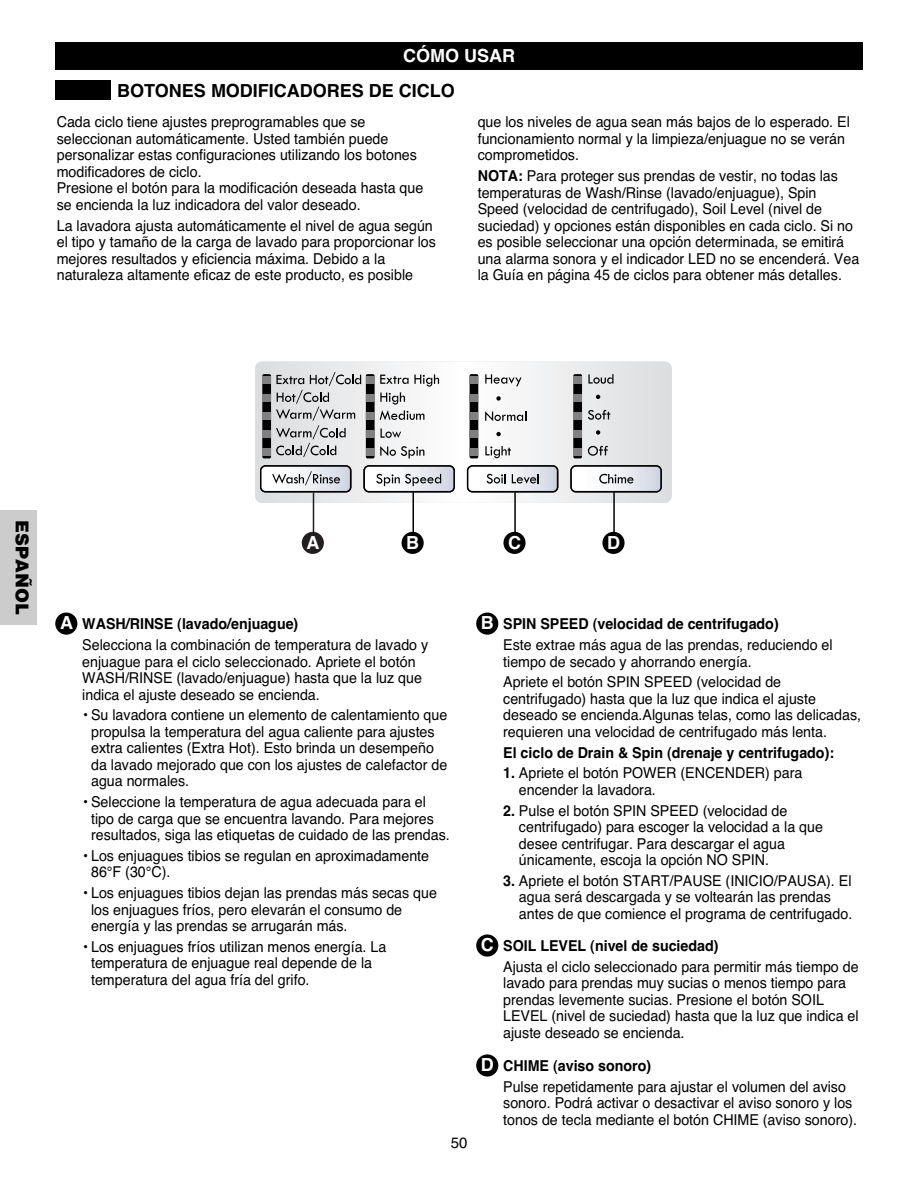
<style>
.page{position:relative;width:918px;height:1190px;background:#fff}
.page>*{position:absolute;margin:0;border:0;box-sizing:border-box;transform-origin:0 0}
.t1{font:700 18px "Helvetica";color:#000}
.t2{font:700 18px "Helvetica";color:#fff}
.t3{font:900 18px "Helvetica";color:#000}
.t4{font:15px/16.5px "Helvetica";color:#000;scale:.95 1}
.t5{font:700 15px "Helvetica";color:#000;scale:.95 1}
.t6{font:15px "Helvetica";color:#000}
.s1{font-weight:700}
.s2{font-weight:700;font-size:18px;color:#fff}
</style>
<div class="page">
<div style="left:55px;top:43px;width:808px;height:27px;background:#000"></div>
<div style="left:55px;top:81px;width:56px;height:19px;background:#000"></div>
<div style="left:55px;top:612px;width:22px;height:22px;background:#000;border-radius:50%"></div>
<div style="left:476px;top:612px;width:22px;height:22px;background:#000;border-radius:50%"></div>
<div style="left:476px;top:934px;width:22px;height:22px;background:#000;border-radius:50%"></div>
<div style="left:476px;top:1054px;width:22px;height:22px;background:#000;border-radius:50%"></div>
<div style="left:0;top:510px;width:36px;height:115px;background:#ccc"></div>
<svg style="left:255px;top:361px;width:417px;height:142px"></svg>
<div style="left:260px;top:465px;width:91px;height:27px;border:2px solid #000;border-radius:5px"></div>
<div style="left:363px;top:465px;width:92px;height:27px;border:2px solid #000;border-radius:5px"></div>
<div style="left:467px;top:465px;width:91px;height:27px;border:2px solid #000;border-radius:5px"></div>
<div style="left:570px;top:465px;width:92px;height:27px;border:2px solid #000;border-radius:5px"></div>
<div style="left:262px;top:374px;width:9px;height:84px;background:#000;border-radius:2px"></div>
<div style="left:366px;top:374px;width:9px;height:84px;background:#000;border-radius:2px"></div>
<div style="left:470px;top:374px;width:8px;height:84px;background:#000;border-radius:2px"></div>
<div style="left:573px;top:374px;width:9px;height:84px;background:#000;border-radius:2px"></div>
<div style="left:262px;top:376px;width:9px;height:8px;background:#808080"></div>
<div style="left:262px;top:412px;width:9px;height:8px;background:#808080"></div>
<div style="left:262px;top:430px;width:9px;height:8px;background:#808080"></div>
<div style="left:262px;top:394px;width:9px;height:8px;background:#808080"></div>
<div style="left:262px;top:448px;width:9px;height:7px;background:#808080"></div>
<div style="left:366px;top:376px;width:9px;height:8px;background:#808080"></div>
<div style="left:366px;top:412px;width:9px;height:8px;background:#808080"></div>
<div style="left:366px;top:430px;width:9px;height:8px;background:#808080"></div>
<div style="left:366px;top:394px;width:9px;height:8px;background:#808080"></div>
<div style="left:366px;top:448px;width:9px;height:7px;background:#808080"></div>
<div style="left:470px;top:376px;width:8px;height:8px;background:#808080"></div>
<div style="left:470px;top:412px;width:8px;height:8px;background:#808080"></div>
<div style="left:470px;top:430px;width:8px;height:8px;background:#808080"></div>
<div style="left:470px;top:394px;width:8px;height:8px;background:#808080"></div>
<div style="left:470px;top:448px;width:8px;height:7px;background:#808080"></div>
<div style="left:573px;top:376px;width:9px;height:8px;background:#808080"></div>
<div style="left:573px;top:412px;width:9px;height:8px;background:#808080"></div>
<div style="left:573px;top:430px;width:9px;height:8px;background:#808080"></div>
<div style="left:573px;top:394px;width:9px;height:8px;background:#808080"></div>
<div style="left:573px;top:448px;width:9px;height:7px;background:#808080"></div>
<svg style="left:261px;top:466px;width:90px;height:25px"></svg>
<svg style="left:364px;top:466px;width:90px;height:25px"></svg>
<svg style="left:468px;top:466px;width:90px;height:25px"></svg>
<svg style="left:571px;top:466px;width:90px;height:25px"></svg>
<svg style="left:276px;top:372px;width:85px;height:85px;background:#c5c5c7"></svg>
<svg style="left:380px;top:374px;width:59px;height:12px"></svg>
<svg style="left:380px;top:392px;width:25px;height:12px"></svg>
<svg style="left:380px;top:410px;width:44px;height:10px"></svg>
<svg style="left:381px;top:428px;width:20px;height:10px"></svg>
<svg style="left:380px;top:446px;width:44px;height:12px"></svg>
<svg style="left:496px;top:396px;width:5px;height:4px"></svg>
<svg style="left:496px;top:432px;width:5px;height:4px"></svg>
<svg style="left:596px;top:394px;width:4px;height:5px"></svg>
<svg style="left:596px;top:430px;width:4px;height:4px"></svg>
<svg style="left:485px;top:374px;width:36px;height:12px"></svg>
<svg style="left:485px;top:411px;width:41px;height:10px"></svg>
<svg style="left:485px;top:446px;width:26px;height:12px"></svg>
<svg style="left:588px;top:374px;width:26px;height:10px"></svg>
<svg style="left:588px;top:410px;width:22px;height:10px"></svg>
<svg style="left:588px;top:446px;width:20px;height:10px"></svg>
<hr style="left:313px;top:492px;width:1px;height:42px;background:#231f20">
<div style="left:302px;top:532px;width:22px;height:22px;background:#231f20;border-radius:50%"></div>
<hr style="left:412px;top:492px;width:2px;height:42px;background:#000">
<div style="left:402px;top:532px;width:22px;height:22px;background:#000;border-radius:50%"></div>
<hr style="left:514px;top:492px;width:2px;height:42px;background:#000">
<div style="left:503px;top:532px;width:23px;height:22px;background:#000;border-radius:50%"></div>
<hr style="left:613px;top:492px;width:2px;height:42px;background:#000">
<div style="left:602px;top:532px;width:23px;height:22px;background:#000;border-radius:50%"></div>
<p class="t2" style="left:403px;top:49px;width:113px">CÓMO USAR</p>
<p class="t1" style="left:117px;top:84px;width:339px">BOTONES MODIFICADORES DE CICLO</p>
<p class="t4" style="left:57px;top:115px;width:387px">Cada ciclo tiene ajustes preprogramables que se seleccionan automáticamente. Usted también puede personalizar estas configuraciones utilizando los botones modificadores de ciclo.<br>Presione el botón para la modificación deseada hasta que se encienda la luz indicadora del valor deseado.</p>
<p class="t4" style="left:57px;top:218px;width:401px">La lavadora ajusta automáticamente el nivel de agua según el tipo y tamaño de la carga de lavado para proporcionar los mejores resultados y eficiencia máxima. Debido a la naturaleza altamente eficaz de este producto, es posible</p>
<p class="t4" style="left:478px;top:115px;width:393px">que los niveles de agua sean más bajos de lo esperado. El funcionamiento normal y la limpieza/enjuague no se verán comprometidos.</p>
<p class="t4" style="left:478px;top:169px;width:403px"><span class="s1">NOTA:</span> Para proteger sus prendas de vestir, no todas las temperaturas de Wash/Rinse (lavado/enjuague), Spin Speed (velocidad de centrifugado), Soil Level (nivel de suciedad) y opciones están disponibles en cada ciclo. Si no es posible seleccionar una opción determinada, se emitirá una alarma sonora y el indicador LED no se encenderá. Vea la Guía en página 45 de ciclos para obtener más detalles.</p>
<p class="t3" style="left:29px;top:520px;width:96px;rotate:90deg">ESPAÑOL</p>
<p class="t2" style="left:307px;top:536px;width:14px">A</p>
<p class="t2" style="left:406px;top:536px;width:14px">B</p>
<p class="t2" style="left:508px;top:536px;width:14px">C</p>
<p class="t2" style="left:607px;top:536px;width:14px">D</p>
<p class="t4" style="left:82px;top:615px;width:366px;line-height:20.7px;text-indent:-22px"><span class="s2">A</span> <span class="s1">WASH/RINSE (lavado/enjuague)<br></span>Selecciona la combinación de temperatura de lavado y</p>
<p class="t4" style="left:82px;top:654px;width:359px">enjuague para el ciclo seleccionado. Apriete el botón<br>WASH/RINSE (lavado/enjuague) hasta que la luz que indica el ajuste deseado se encienda.</p>
<p class="t4" style="left:91px;top:708px;width:377px;text-indent:-9px">• Su lavadora contiene un elemento de calentamiento que propulsa la temperatura del agua caliente para ajustes extra calientes (Extra Hot). Esto brinda un desempeño da lavado mejorado que con los ajustes de calefactor de agua normales.</p>
<p class="t4" style="left:91px;top:795px;width:379px;text-indent:-9px">• Seleccione la temperatura de agua adecuada para el tipo de carga que se encuentra lavando. Para mejores resultados, siga las etiquetas de cuidado de las prendas.</p>
<p class="t4" style="left:91px;top:848px;width:357px;text-indent:-9px">• Los enjuagues tibios se regulan en aproximadamente<br>86°F (30°C).</p>
<p class="t4" style="left:91px;top:886px;width:366px;text-indent:-9px">• Los enjuagues tibios dejan las prendas más secas que los enjuagues fríos, pero elevarán el consumo de energía y las prendas se arrugarán más.</p>
<p class="t4" style="left:91px;top:939px;width:312px;text-indent:-9px">• Los enjuagues fríos utilizan menos energía. La temperatura de enjuague real depende de la temperatura del agua fría del grifo.</p>
<p class="t6" style="left:451px;top:1137px;width:18px">50</p>
<p class="t4" style="left:503px;top:615px;width:348px;line-height:20.7px;text-indent:-22px"><span class="s2">B</span> <span class="s1">SPIN SPEED (velocidad de centrifugado)<br></span>Este extrae más agua de las prendas, reduciendo el</p>
<p class="t4" style="left:503px;top:652px;width:294px;line-height:20.7px">tiempo de secado y ahorrando energía.<br>Apriete el botón SPIN SPEED (velocidad de</p>
<p class="t4" style="left:503px;top:691px;width:378px">centrifugado) hasta que la luz que indica el ajuste deseado se encienda.Algunas telas, como las delicadas, requieren una velocidad de centrifugado más lenta.</p>
<p class="t5" style="left:503px;top:746px;width:350px">El ciclo de Drain &amp; Spin (drenaje y centrifugado):</p>
<p class="t4" style="left:519px;top:766px;width:300px;text-indent:-16px"><span class="s1">1.</span> Apriete el botón POWER (ENCENDER) para encender la lavadora.</p>
<p class="t4" style="left:519px;top:803px;width:322px;text-indent:-16px"><span class="s1">2.</span> Pulse el botón SPIN SPEED (velocidad de centrifugado) para escoger la velocidad a la que desee centrifugar. Para descargar el agua únicamente, escoja la opción NO SPIN.</p>
<p class="t4" style="left:519px;top:873px;width:352px;text-indent:-16px"><span class="s1">3.</span> Apriete el botón START/PAUSE (INICIO/PAUSA). El agua será descargada y se voltearán las prendas antes de que comience el programa de centrifugado.</p>
<p class="t4" style="left:503px;top:937px;width:376px;line-height:20.7px;text-indent:-22px"><span class="s2">C</span> <span class="s1">SOIL LEVEL (nivel de suciedad)<br></span>Ajusta el ciclo seleccionado para permitir más tiempo de</p>
<p class="t4" style="left:503px;top:976px;width:376px">lavado para prendas muy sucias o menos tiempo para prendas levemente sucias. Presione el botón SOIL LEVEL (nivel de suciedad) hasta que la luz que indica el ajuste deseado se encienda.</p>
<p class="t4" style="left:503px;top:1056px;width:362px;line-height:20.7px;text-indent:-22px"><span class="s2">D</span> <span class="s1">CHIME (aviso sonoro)<br></span>Pulse repetidamente para ajustar el volumen del aviso</p>
<p class="t4" style="left:503px;top:1096px;width:374px">sonoro. Podrá activar o desactivar el aviso sonoro y los tonos de tecla mediante el botón CHIME (aviso sonoro).</p>
</div>
